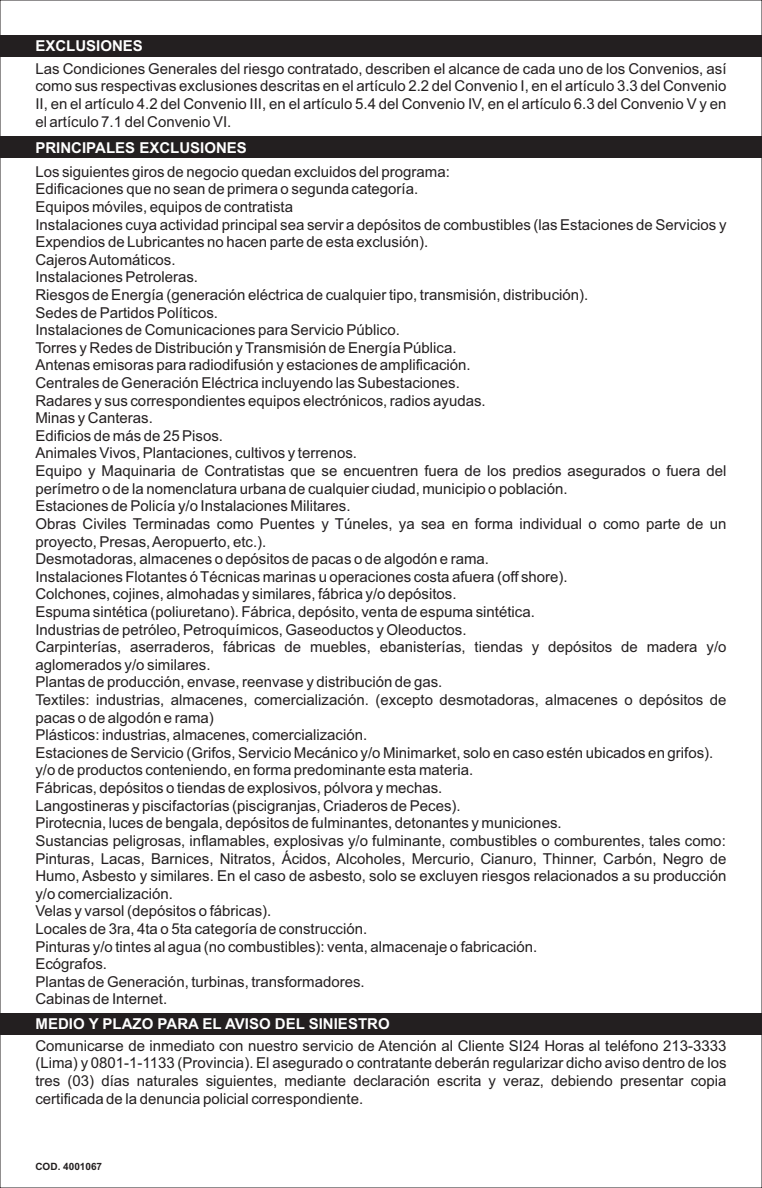
<style>
.page{position:relative;width:762px;height:1188px;background:#fff}
.page>*{position:absolute;margin:0;border:0;box-sizing:border-box;transform-origin:0 0}
.t1{font:15px/17.6px "Arial";color:#231f20;text-align:justify}
.t2{font:700 15px "Arial";color:#fff}
.t3{font:700 10px "Arial";color:#231f20}
</style>
<div class="page">
<div style="left:0;top:136px;width:762px;height:22px;background:#231f20"></div>
<div style="left:0;top:35px;width:762px;height:22px;background:#231f20"></div>
<div style="left:0;top:1012px;width:762px;height:21px;background:#231f20"></div>
<p class="t2" style="left:35px;top:40px;width:109px">EXCLUSIONES</p>
<p class="t1" style="left:35px;top:61px;width:692px">Las Condiciones Generales del riesgo contratado, describen el alcance de cada uno de los Convenios, así como sus respectivas exclusiones descritas en el artículo 2.2 del Convenio I, en el artículo 3.3 del Convenio II, en el artículo 4.2 del Convenio III, en el artículo 5.4 del Convenio IV, en el artículo 6.3 del Convenio V y en el artículo 7.1 del Convenio VI.</p>
<p class="t1" style="left:35px;top:164px;width:692px;text-align:left">Los siguientes giros de negocio quedan excluidos del programa:<br>Edificaciones que no sean de primera o segunda categoría.<br>Equipos móviles, equipos de contratista<br>Instalaciones cuya actividad principal sea servir a depósitos de combustibles (las Estaciones de Servicios y Expendios de Lubricantes no hacen parte de esta exclusión).<br>Cajeros Automáticos.<br>Instalaciones Petroleras.<br>Riesgos de Energía (generación eléctrica de cualquier tipo, transmisión, distribución).<br>Sedes de Partidos Políticos.<br>Instalaciones de Comunicaciones para Servicio Público.<br>Torres y Redes de Distribución y Transmisión de Energía Pública.<br>Antenas emisoras para radiodifusión y estaciones de amplificación.<br>Centrales de Generación Eléctrica incluyendo las Subestaciones.<br>Radares y sus correspondientes equipos electrónicos, radios ayudas.<br>Minas y Canteras.<br>Edificios de más de 25 Pisos.<br>Animales Vivos, Plantaciones, cultivos y terrenos.<br>Equipo y Maquinaria de Contratistas que se encuentren fuera de los predios asegurados o fuera del perímetro o de la nomenclatura urbana de cualquier ciudad, municipio o población.<br>Estaciones de Policía y/o Instalaciones Militares.<br>Obras Civiles Terminadas como Puentes y Túneles, ya sea en forma individual o como parte de un proyecto, Presas, Aeropuerto, etc.).<br>Desmotadoras, almacenes o depósitos de pacas o de algodón e rama.<br>Instalaciones Flotantes ó Técnicas marinas u operaciones costa afuera (off shore).<br>Colchones, cojines, almohadas y similares, fábrica y/o depósitos.<br>Espuma sintética (poliuretano). Fábrica, depósito, venta de espuma sintética.<br>Industrias de petróleo, Petroquímicos, Gaseoductos y Oleoductos.<br>Carpinterías, aserraderos, fábricas de muebles, ebanisterías, tiendas y depósitos de madera y/o aglomerados y/o similares.<br>Plantas de producción, envase, reenvase y distribución de gas.<br>Textiles: industrias, almacenes, comercialización. (excepto desmotadoras, almacenes o depósitos de pacas o de algodón e rama)<br>Plásticos: industrias, almacenes, comercialización.<br>Estaciones de Servicio (Grifos, Servicio Mecánico y/o Minimarket, solo en caso estén ubicados en grifos). y/o de productos conteniendo, en forma predominante esta materia.<br>Fábricas, depósitos o tiendas de explosivos, pólvora y mechas.<br>Langostineras y piscifactorías (piscigranjas, Criaderos de Peces).<br>Pirotecnia, luces de bengala, depósitos de fulminantes, detonantes y municiones.<br>Sustancias peligrosas, inflamables, explosivas y/o fulminante, combustibles o comburentes, tales como:<br>Pinturas, Lacas, Barnices, Nitratos, Ácidos, Alcoholes, Mercurio, Cianuro, Thinner, Carbón, Negro de Humo, Asbesto y similares. En el caso de asbesto, solo se excluyen riesgos relacionados a su producción y/o comercialización.<br>Velas y varsol (depósitos o fábricas).<br>Locales de 3ra, 4ta o 5ta categoría de construcción.<br>Pinturas y/o tintes al agua (no combustibles): venta, almacenaje o fabricación.<br>Ecógrafos.<br>Plantas de Generación, turbinas, transformadores.<br>Cabinas de Internet.</p>
<p class="t2" style="left:36px;top:1017px;width:355px">MEDIO Y PLAZO PARA EL AVISO DEL SINIESTRO</p>
<p class="t1" style="left:35px;top:1037px;width:692px">Comunicarse de inmediato con nuestro servicio de Atención al Cliente SI24 Horas al teléfono 213-3333 (Lima) y 0801-1-1133 (Provincia). El asegurado o contratante deberán regularizar dicho aviso dentro de los tres (03) días naturales siguientes, mediante declaración escrita y veraz, debiendo presentar copia certificada de la denuncia policial correspondiente.</p>
<p class="t2" style="left:35px;top:141px;width:213px">PRINCIPALES EXCLUSIONES</p>
<p class="t3" style="left:35px;top:1162px;width:68px">COD. 4001067</p>
</div>
